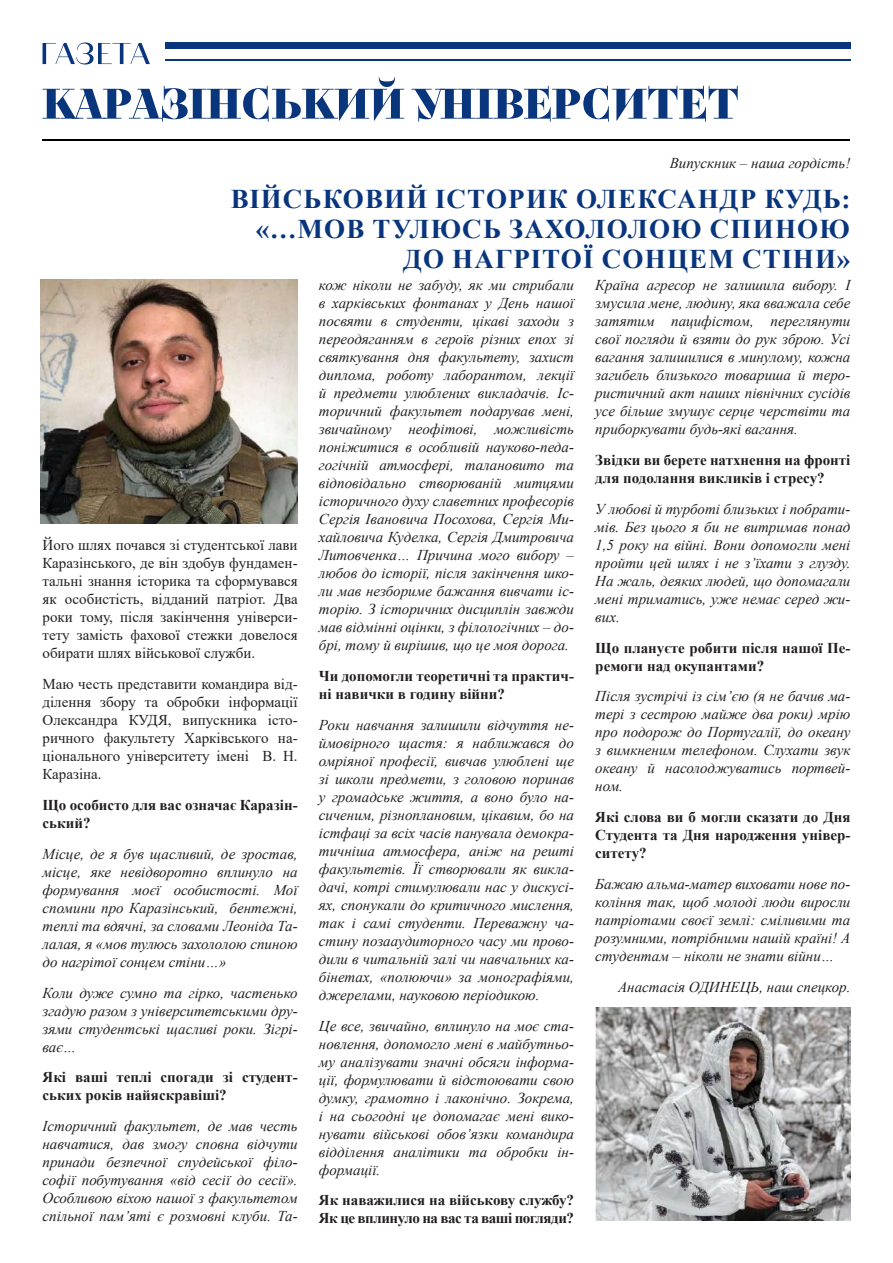
<style>
.page{position:relative;width:893px;height:1263px;background:#fff}
.page>*{position:absolute;margin:0;border:0;box-sizing:border-box;transform-origin:0 0}
.t1{font:700 27px/30px "Times New Roman";letter-spacing:.045em;color:#08357c;text-align:right}
.t2{font:italic 15px/18px "Times New Roman";color:#231f20;text-align:justify}
.t3{font:15px/18px "Times New Roman";color:#231f20;text-align:justify}
.t4{font:700 15px/18px "Times New Roman";color:#231f20}
.t5{font:700 15px/18px "Times New Roman";letter-spacing:-.025em;color:#231f20}
</style>
<div class="page">
<svg style="left:43px;top:77px;width:361px;height:45px"></svg>
<svg style="left:411px;top:86px;width:327px;height:36px"></svg>
<hr style="left:43px;top:139px;width:807px;height:1px;background:#000">
<hr style="left:165px;top:60px;width:685px;height:1px;background:#08357c">
<div style="left:165px;top:43px;width:685px;height:6px;background:#08357c"></div>
<svg style="left:43px;top:43px;width:107px;height:22px"></svg>
<img style="left:595px;top:1008px;width:255px;height:212px">
<img style="left:40px;top:280px;width:258px;height:243px">
<p class="t2" style="left:670px;top:154px;width:182px">Випускник – наша гордість!</p>
<h1 class="t1" style="left:231px;top:183px;width:621px">ВІЙСЬКОВИЙ ІСТОРИК ОЛЕКСАНДР КУДЬ: «…МОВ ТУЛЮСЬ ЗАХОЛОЛОЮ СПИНОЮ<br>ДО НАГРІТОЇ СОНЦЕМ СТІНИ»</h1>
<p class="t3" style="left:43px;top:536px;width:257px">Його шлях почався зі студентської лави Каразінського, де він здобув фундамен&shy;тальні знання історика та сформувався як особистість, відданий патріот. Два роки тому, після закінчення універси&shy;тету замість фахової стежки довелося обирати шлях військової служби.</p>
<p class="t3" style="left:43px;top:675px;width:257px">Маю честь представити командира від&shy;ділення збору та обробки інформації Олександра КУДЯ, випускника істо&shy;ричного факультету Харківського на&shy;ціонального університету імені В. Н.<br>Каразіна.</p>
<p class="t4" style="left:43px;top:795px;width:257px">Що особисто для вас означає Каразін&shy;ський?</p>
<p class="t2" style="left:43px;top:844px;width:257px">Місце, де я був щасливий, де зростав, місце, яке невідворотно вплинуло на формування моєї особистості. Мої спомини про Каразінський, бентежні, теплі та вдячні, за словами Леоніда Та&shy;лалая, я «мов тулюсь захололою спиною до нагрітої сонцем стіни…»</p>
<p class="t2" style="left:43px;top:983px;width:257px">Коли дуже сумно та гірко, частенько згадую разом з університетськими дру&shy;зями студентські щасливі роки. Зігрі&shy;ває…</p>
<p class="t4" style="left:43px;top:1068px;width:257px">Які ваші теплі спогади зі студент&shy;ських років найяскравіші?</p>
<p class="t2" style="left:43px;top:1117px;width:257px">Історичний факультет, де мав честь навчатися, дав змогу сповна відчути принади безпечної спудейської філо&shy;софії побутування «від сесії до сесії».<br>Особливою віхою нашої з факультетом спільної пам’яті є розмовні клуби. Та-</p>
<p class="t2" style="left:319px;top:276px;width:257px">кож ніколи не забуду, як ми стрибали в харківських фонтанах у День нашої посвяти в студенти, цікаві заходи з переодяганням в героїв різних епох зі святкування дня факультету, захист диплома, роботу лаборантом, лекції й предмети улюблених викладачів. Іс&shy;торичний факультет подарував мені, звичайному неофітові, можливість поніжитися в особливій науково-педа&shy;гогічній атмосфері, талановито та відповідально створюваній митцями історичного духу славетних професорів Сергія Івановича Посохова, Сергія Ми&shy;хайловича Куделка, Сергія Дмитровича Литовченка… Причина мого вибору – любов до історії, після закінчення шко&shy;ли мав незбориме бажання вивчати іс&shy;торію. З історичних дисциплін завжди мав відмінні оцінки, з філологічних – до&shy;брі, тому й вирішив, що це моя дорога.</p>
<p class="t4" style="left:319px;top:667px;width:257px">Чи допомогли теоретичні та практич&shy;ні навички в годину війни?</p>
<p class="t2" style="left:319px;top:715px;width:257px">Роки навчання залишили відчуття не&shy;ймовірного щастя: я наближався до омріяної професії, вивчав улюблені ще зі школи предмети, з головою поринав у громадське життя, а воно було на&shy;сиченим, різноплановим, цікавим, бо на істфаці за всіх часів панувала демокра&shy;тичніша атмосфера, аніж на решті факультетів. Її створювали як викла&shy;дачі, котрі стимулювали нас у дискусі&shy;ях, спонукали до критичного мислення, так і самі студенти. Переважну ча&shy;стину позааудиторного часу ми прово&shy;дили в читальній залі чи навчальних ка&shy;бінетах, «полюючи» за монографіями, джерелами, науковою періодикою.</p>
<p class="t2" style="left:319px;top:1016px;width:257px">Це все, звичайно, вплинуло на моє ста&shy;новлення, допомогло мені в майбутньо&shy;му аналізувати значні обсяги інформа&shy;ції, формулювати й відстоювати свою думку, грамотно і лаконічно. Зокрема, і на сьогодні це допомагає мені вико&shy;нувати військові обов’язки командира відділення аналітики та обробки ін&shy;формації.</p>
<p class="t5" style="left:319px;top:1191px;width:257px">Як наважилися на військову службу?<br>Як це вплинуло на вас та ваші погляди?</p>
<p class="t2" style="left:595px;top:276px;width:257px">Країна агресор не залишила вибору. І змусила мене, людину, яка вважала себе затятим пацифістом, переглянути свої погляди й взяти до рук зброю. Усі вагання залишилися в минулому, кожна загибель близького товариша й теро&shy;ристичний акт наших північних сусідів усе більше змушує серце черствіти та приборкувати будь-які вагання.</p>
<p class="t4" style="left:595px;top:451px;width:257px">Звідки ви берете натхнення на фронті для подолання викликів і стресу?</p>
<p class="t2" style="left:595px;top:499px;width:257px">У любові й турботі близьких і побрати&shy;мів. Без цього я би не витримав понад 1,5 року на війні. Вони допомогли мені пройти цей шлях і не з’їхати з глузду.<br>На жаль, деяких людей, що допомагали мені триматись, уже немає серед жи&shy;вих.</p>
<p class="t4" style="left:595px;top:638px;width:257px">Що плануєте робити після нашої Пе&shy;ремоги над окупантами?</p>
<p class="t2" style="left:595px;top:687px;width:257px">Після зустрічі із сім’єю (я не бачив ма&shy;тері з сестрою майже два роки) мрію про подорож до Португалії, до океану з вимкненим телефоном. Слухати звук океану й насолоджуватись портвей&shy;ном.</p>
<p class="t4" style="left:595px;top:808px;width:257px;text-align:justify">Які слова ви б могли сказати до Дня Студента та Дня народження універ&shy;ситету?</p>
<p class="t2" style="left:595px;top:874px;width:257px">Бажаю альма-матер виховати нове по&shy;коління так, щоб молоді люди виросли патріотами своєї землі: сміливими та розумними, потрібними нашій країні! А студентам – ніколи не знати війни…</p>
<p class="t2" style="left:618px;top:977px;width:234px">Анастасія ОДИНЕЦЬ, наш спецкор.</p>
</div>
